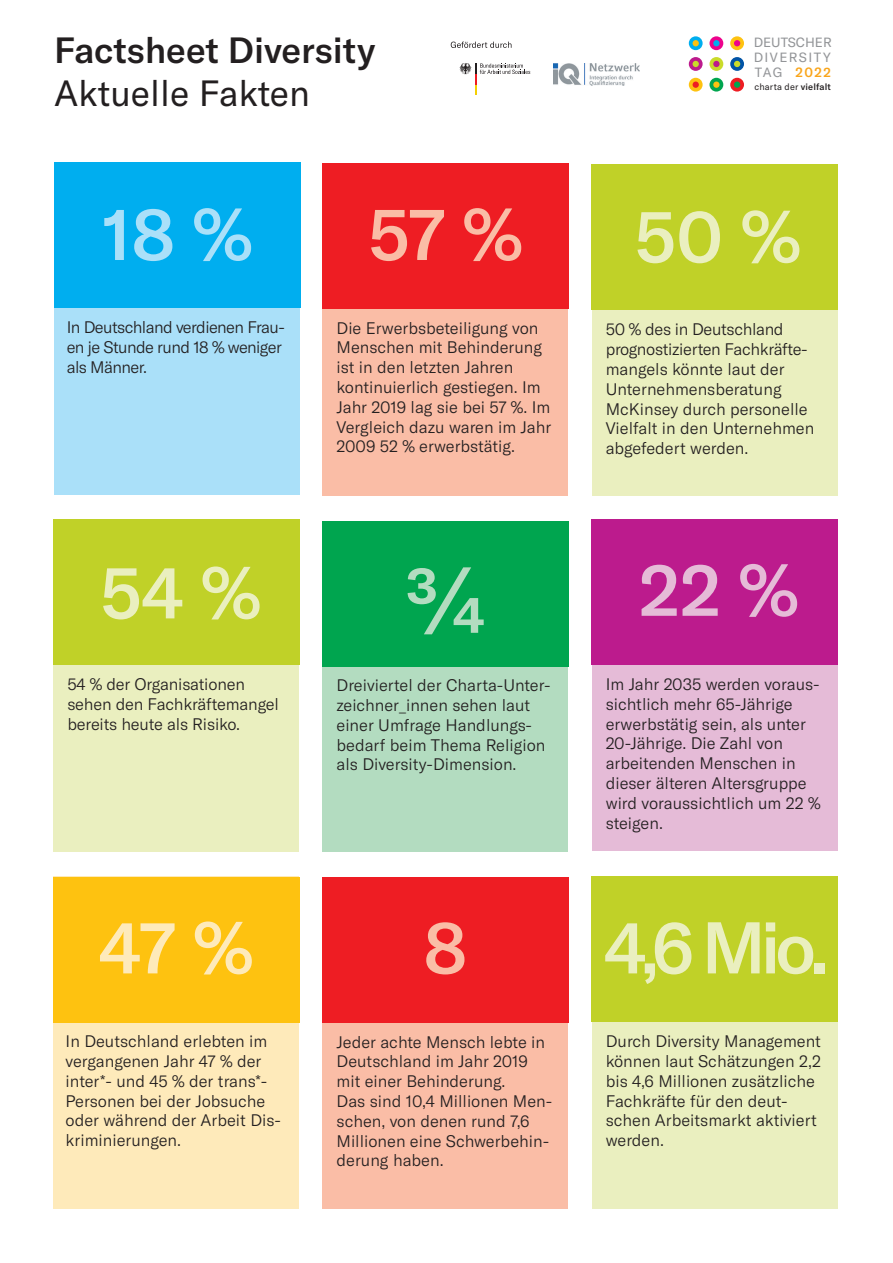
<style>
.page{position:relative;width:893px;height:1263px;background:#fff}
.page>*{position:absolute;margin:0;border:0;box-sizing:border-box;transform-origin:0 0}
.t1{font:500 90px "GT America";color:#b3dcc0}
.t2{font:500 72px "GT America";letter-spacing:-.035em;color:#eaefbf}
.t3{font:500 72px "GT America";color:#fabda6}
.t4{font:500 72px "GT America";color:#feeaba}
.t5{font:500 72px "GT America";color:#aae0f9}
.t6{font:500 72px "GT America";color:#e5bbd7}
.t7{font:500 36px "GT America";color:#231f20}
.t8{font:36px "GT America";color:#231f20}
.t9{font:300 16.5px/19.8px "GT America";color:#231f20}
.t10{font:300 16.5px/19.8px "GT America";letter-spacing:-.035em;color:#231f20}
.t11{font:13.2px/15.1px "GT America";letter-spacing:.045em;color:#939598;text-align:justify}
.t12{font:9.15px "GT America";letter-spacing:.015em;color:#231f20}
.s1{font-weight:500;color:#f9a51b}
.s2{font-weight:500}
</style>
<div class="page">
<div style="left:53px;top:877px;width:246px;height:332px;background:#feeaba"></div>
<div style="left:592px;top:877px;width:245px;height:331px;background:#eaefbf"></div>
<div style="left:322px;top:877px;width:246px;height:332px;background:#fabda6"></div>
<div style="left:592px;top:520px;width:245px;height:331px;background:#e5bbd7"></div>
<div style="left:322px;top:164px;width:246px;height:331px;background:#fabda6"></div>
<div style="left:592px;top:165px;width:245px;height:330px;background:#eaefbf"></div>
<div style="left:322px;top:164px;width:247px;height:145px;background:#ee1d23"></div>
<div style="left:591px;top:519px;width:247px;height:146px;background:#bc1b8d"></div>
<svg style="left:451px;top:42px;width:60px;height:6px"></svg>
<svg style="left:459px;top:63px;width:71px;height:32px"></svg>
<div style="left:322px;top:877px;width:247px;height:145px;background:#ee1d23"></div>
<img style="left:553px;top:63px;width:86px;height:23px">
<svg style="left:689px;top:36px;width:14px;height:14px"></svg>
<div style="left:689px;top:57px;width:14px;height:14px;background:#bc1b8d;border-radius:50%"></div>
<svg style="left:689px;top:78px;width:14px;height:14px"></svg>
<svg style="left:709px;top:78px;width:14px;height:14px"></svg>
<svg style="left:730px;top:78px;width:14px;height:14px"></svg>
<div style="left:709px;top:57px;width:14px;height:14px;background:#cadb2a;border-radius:50%"></div>
<div style="left:730px;top:57px;width:14px;height:14px;background:#0154a6;border-radius:50%"></div>
<svg style="left:709px;top:36px;width:14px;height:14px"></svg>
<div style="left:730px;top:36px;width:14px;height:14px;background:#fec210;border-radius:50%"></div>
<svg style="left:693px;top:40px;width:6px;height:6px"></svg>
<div style="left:713px;top:40px;width:7px;height:6px;background:#00aeef;border-radius:50%"></div>
<svg style="left:734px;top:40px;width:6px;height:6px"></svg>
<svg style="left:693px;top:61px;width:6px;height:6px"></svg>
<div style="left:713px;top:61px;width:7px;height:6px;background:#bc1b8d;border-radius:50%"></div>
<svg style="left:734px;top:61px;width:6px;height:6px"></svg>
<svg style="left:693px;top:82px;width:6px;height:6px"></svg>
<div style="left:713px;top:82px;width:7px;height:6px;background:#fec210;border-radius:50%"></div>
<svg style="left:734px;top:82px;width:6px;height:6px"></svg>
<div style="left:53px;top:877px;width:246px;height:145px;background:#fec210"></div>
<div style="left:54px;top:163px;width:246px;height:331px;background:#aae0f9"></div>
<div style="left:54px;top:163px;width:247px;height:145px;background:#00aeef"></div>
<div style="left:53px;top:520px;width:246px;height:331px;background:#eaefbf"></div>
<div style="left:53px;top:519px;width:246px;height:146px;background:#c0d128"></div>
<div style="left:322px;top:521px;width:246px;height:330px;background:#b3dcc0"></div>
<div style="left:322px;top:521px;width:247px;height:145px;background:#00a54f"></div>
<div style="left:591px;top:165px;width:247px;height:145px;background:#c0d128"></div>
<div style="left:591px;top:876px;width:247px;height:146px;background:#c0d128"></div>
<h3 class="t7" style="left:54px;top:28px;width:323px">Factsheet Diversity</h3>
<h3 class="t8" style="left:54px;top:72px;width:257px">Aktuelle Fakten</h3>
<h2 class="t5" style="left:102px;top:191px;width:152px">18 %</h2>
<p class="t10" style="left:67px;top:317px;width:220px">In Deutschland verdienen Frau&shy;en je Stunde rund 18 % weniger als Männer.</p>
<h2 class="t2" style="left:100px;top:549px;width:162px">54 %</h2>
<p class="t9" style="left:67px;top:674px;width:213px">54 % der Organisationen sehen den Fachkräftemangel bereits heute als Risiko.</p>
<h2 class="t3" style="left:368px;top:191px;width:156px">57 %</h2>
<p class="t9" style="left:337px;top:318px;width:216px">Die Erwerbsbeteiligung von<br>Menschen mit Behinderung ist in den letzten Jahren kontinuierlich gestiegen. Im<br>Jahr 2019 lag sie bei 57 %. Im<br>Vergleich dazu waren im Jahr<br>2009 52 % erwerbstätig.</p>
<h1 class="t1" style="left:405px;top:546px;width:82px">¾</h1>
<p class="t9" style="left:337px;top:675px;width:215px">Dreiviertel der Charta-Unter&shy;zeichner_innen sehen laut einer Umfrage Handlungs&shy;bedarf beim Thema Religion als Diversity-Dimension.</p>
<h2 class="t4" style="left:99px;top:904px;width:155px">47 %</h2>
<p class="t9" style="left:66px;top:1031px;width:217px">In Deutschland erlebten im vergangenen Jahr 47 % der inter*- und 45 % der trans*-<br>Personen bei der Jobsuche oder während der Arbeit Dis&shy;kriminierungen.</p>
<h2 class="t3" style="left:424px;top:904px;width:44px">8</h2>
<p class="t9" style="left:337px;top:1032px;width:217px">Jeder achte Mensch lebte in<br>Deutschland im Jahr 2019 mit einer Behinderung.<br>Das sind 10,4 Millionen Men&shy;schen, von denen rund 7,6<br>Millionen eine Schwerbehin&shy;derung haben.</p>
<p class="t11" style="left:754px;top:35px;width:80px">DEUTSCHER DIVERSITY TAG <span class="s1">˜°˜2</span></p>
<p class="t12" style="left:754px;top:82px;width:78px">charta der <span class="s2">vielfalt</span></p>
<h2 class="t2" style="left:634px;top:193px;width:168px">50 %</h2>
<p class="t9" style="left:606px;top:320px;width:210px">50 % des in Deutschland prognostizierten Fachkräfte&shy;mangels könnte laut der<br>Unternehmensberatung<br>McKinsey durch personelle<br>Vielfalt in den Unternehmen abgefedert werden.</p>
<h2 class="t6" style="left:639px;top:547px;width:161px">22 %</h2>
<p class="t9" style="left:606px;top:674px;width:216px">Im Jahr 2035 werden voraus&shy;sichtlich mehr 65-Jährige erwerbstätig sein, als unter<br>20-Jährige. Die Zahl von arbeitenden Menschen in dieser älteren Altersgruppe wird voraussichtlich um 22 % steigen.</p>
<h2 class="t2" style="left:604px;top:904px;width:226px">4,6 Mio.</h2>
<p class="t9" style="left:606px;top:1031px;width:217px">Durch Diversity Management können laut Schätzungen 2,2 bis 4,6 Millionen zusätzliche<br>Fachkräfte für den deut&shy;schen Arbeitsmarkt aktiviert werden.</p>
</div>
